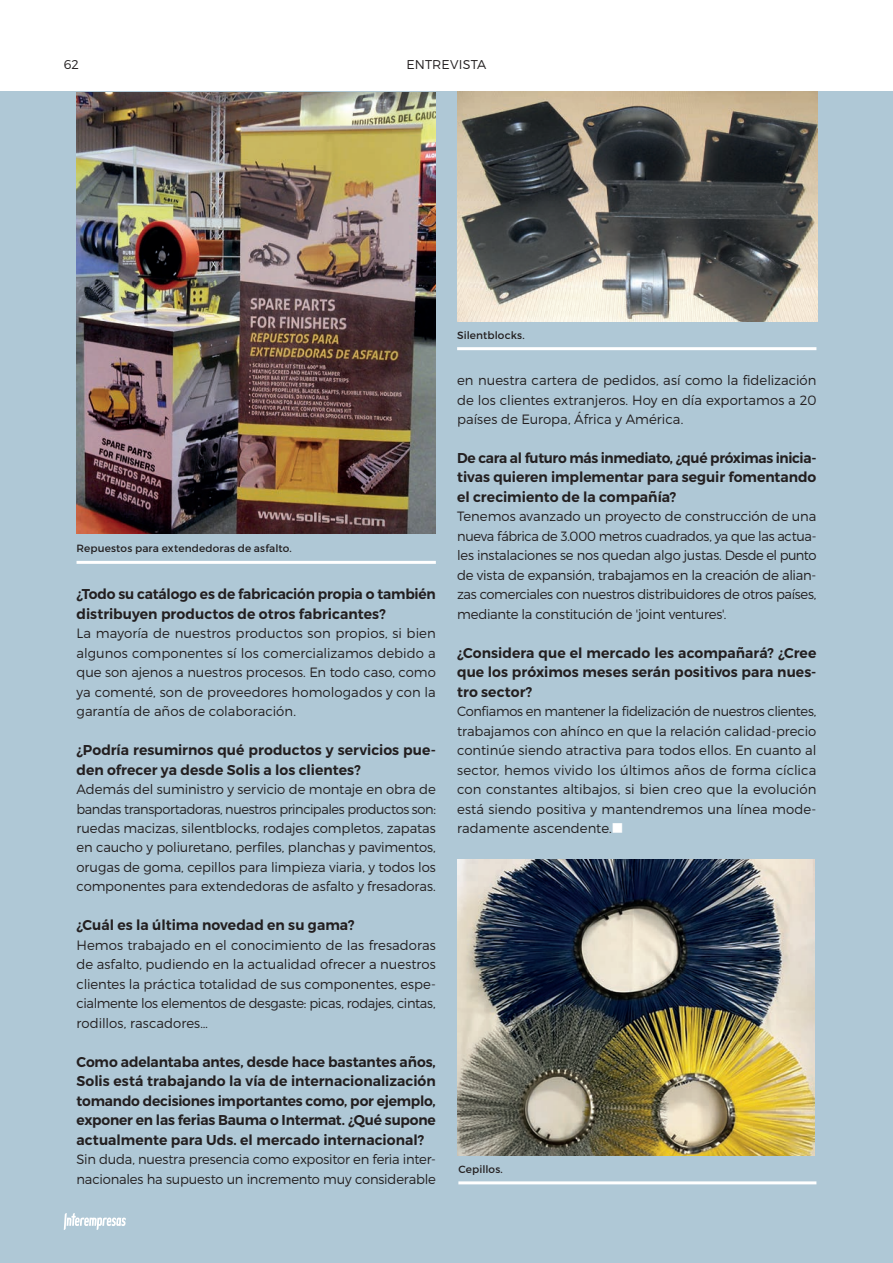
<style>
.page{position:relative;width:893px;height:1263px;background:#fff}
.page>*{position:absolute;margin:0;border:0;box-sizing:border-box;transform-origin:0 0}
.E-pregunta{font:600 14.25px/19.5px "Montserrat";color:#231f20;text-align:justify}
.E-text{font:300 13.5px/19.5px "Montserrat";letter-spacing:-.01em;color:#231f20;text-align:justify}
.t1{font:300 12.75px "Montserrat";letter-spacing:.005em;color:#231f20}
.E-peu-Inf{font:10.5px "Montserrat";letter-spacing:.01em;color:#231f20}
.s1{color:#fff}
</style>
<div class="page">
<div style="left:0;top:91px;width:893px;height:1172px;background:#afc8d6"></div>
<svg style="left:64px;top:1213px;width:62px;height:17px"></svg>
<img style="left:77px;top:93px;width:359px;height:441px">
<img style="left:458px;top:92px;width:359px;height:229px">
<img style="left:457px;top:860px;width:357px;height:295px">
<hr style="left:77px;top:561px;width:359px;height:3px;background:#fff">
<hr style="left:457px;top:347px;width:359px;height:3px;background:#fff">
<hr style="left:458px;top:1181px;width:358px;height:3px;background:#fff">
<p class="t1" style="left:64px;top:57px;width:17px">62</p>
<p class="t1" style="left:407px;top:57px;width:81px">ENTREVISTA</p>
<p class="E-peu-Inf" style="left:77px;top:542px;width:217px">Repuestos para extendedoras de asfalto.</p>
<p class="E-pregunta" style="left:77px;top:585px;width:361px">¿Todo su catálogo es de fabricación propia o también distribuyen productos de otros fabricantes?</p>
<p class="E-text" style="left:77px;top:623px;width:361px">La mayoría de nuestros productos son propios, si bien algunos componentes sí los comercializamos debido a que son ajenos a nuestros procesos. En todo caso, como ya comenté, son de proveedores homologados y con la garantía de años de colaboración.</p>
<p class="E-pregunta" style="left:77px;top:740px;width:361px">¿Podría resumirnos qué productos y servicios pue&shy;den ofrecer ya desde Solis a los clientes?</p>
<p class="E-text" style="left:77px;top:779px;width:361px">Además del suministro y servicio de montaje en obra de bandas transportadoras, nuestros principales productos son: ruedas macizas, silentblocks, rodajes completos, zapatas en caucho y poliuretano, perfiles, planchas y pavimentos, orugas de goma, cepillos para limpieza viaria, y todos los componentes para extendedoras de asfalto y fresadoras.</p>
<p class="E-pregunta" style="left:77px;top:916px;width:279px">¿Cuál es la última novedad en su gama?</p>
<p class="E-text" style="left:77px;top:935px;width:361px">Hemos trabajado en el conocimiento de las fresadoras de asfalto, pudiendo en la actualidad ofrecer a nuestros clientes la práctica totalidad de sus componentes, espe&shy;cialmente los elementos de desgaste: picas, rodajes, cintas, rodillos, rascadores…</p>
<p class="E-pregunta" style="left:77px;top:1052px;width:361px">Como adelantaba antes, desde hace bastantes años, Solis está trabajando la vía de internacionalización tomando decisiones importantes como, por ejemplo, exponer en las ferias Bauma o Intermat. ¿Qué supone actualmente para Uds. el mercado internacional?</p>
<p class="E-text" style="left:77px;top:1149px;width:361px">Sin duda, nuestra presencia como expositor en feria inter&shy;nacionales ha supuesto un incremento muy considerable</p>
<p class="E-peu-Inf" style="left:457px;top:328px;width:69px">Silentblocks.</p>
<p class="E-text" style="left:457px;top:370px;width:361px">en nuestra cartera de pedidos, así como la fidelización de los clientes extranjeros. Hoy en día exportamos a 20 países de Europa, África y América.</p>
<p class="E-pregunta" style="left:457px;top:448px;width:361px">De cara al futuro más inmediato, ¿qué próximas inicia&shy;tivas quieren implementar para seguir fomentando el crecimiento de la compañía?</p>
<p class="E-text" style="left:457px;top:507px;width:361px">Tenemos avanzado un proyecto de construcción de una nueva fábrica de 3.000 metros cuadrados, ya que las actua&shy;les instalaciones se nos quedan algo justas. Desde el punto de vista de expansión, trabajamos en la creación de alian&shy;zas comerciales con nuestros distribuidores de otros países, mediante la constitución de 'joint ventures'.</p>
<p class="E-pregunta" style="left:457px;top:643px;width:361px">¿Considera que el mercado les acompañará? ¿Cree que los próximos meses serán positivos para nues&shy;tro sector?</p>
<p class="E-text" style="left:457px;top:701px;width:361px">Confiamos en mantener la fidelización de nuestros clientes, trabajamos con ahínco en que la relación calidad-precio continúe siendo atractiva para todos ellos. En cuanto al sector, hemos vivido los últimos años de forma cíclica con constantes altibajos, si bien creo que la evolución está siendo positiva y mantendremos una línea mode&shy;radamente ascendente.<span class="s1">■</span></p>
<p class="E-peu-Inf" style="left:458px;top:1163px;width:46px">Cepillos.</p>
</div>
